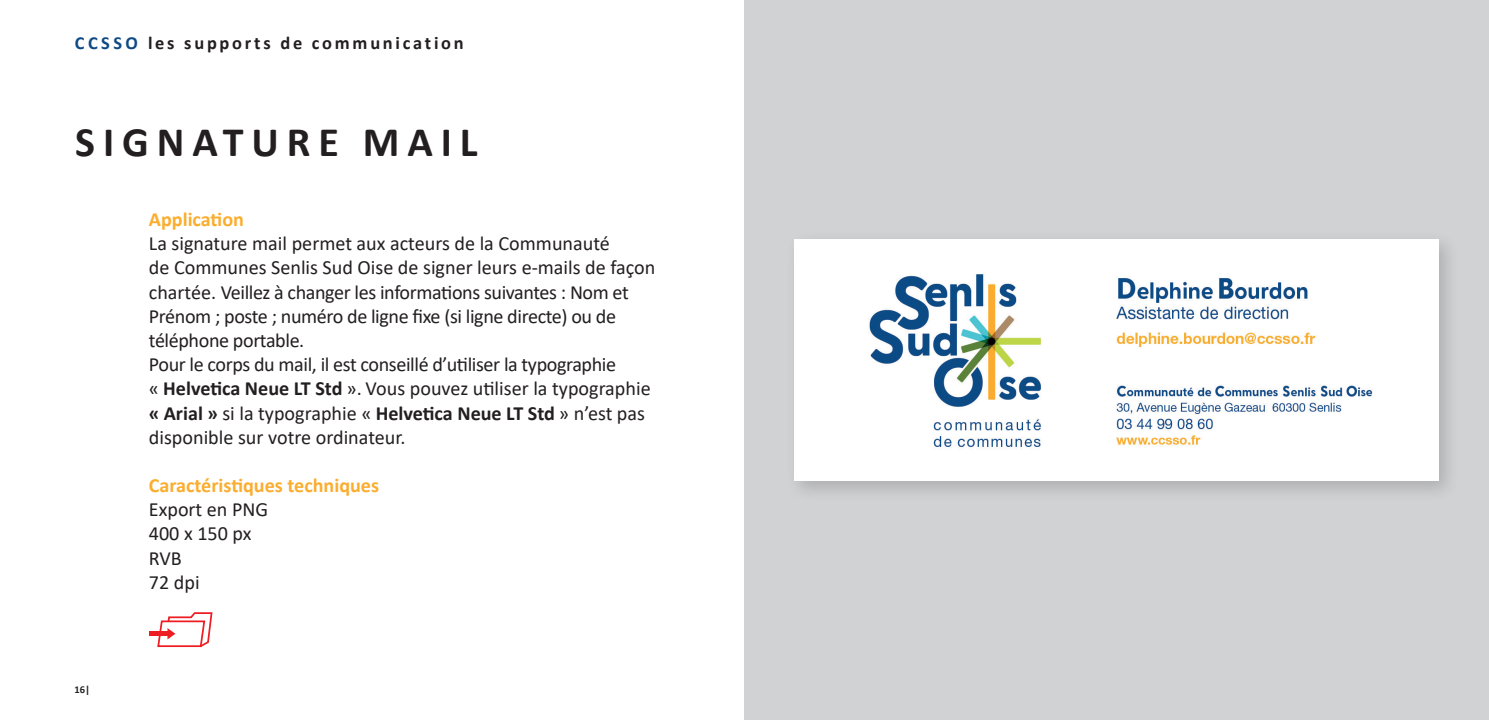
<style>
.page{position:relative;width:1489px;height:720px;background:#fff}
.page>*{position:absolute;margin:0;border:0;box-sizing:border-box;transform-origin:0 0}
.Titre_principal_page{font:700 42px "Calibri";letter-spacing:.19em;color:#231f20}
.Texte_courant{font:20.12px/24.2px "Calibri";letter-spacing:-.01em;color:#231f20}
.Texte_courant-2{font:700 20.12px "Calibri";color:#fbad2e}
.t1{font:700 18.38px "Calibri";letter-spacing:.15em;color:#231f20}
.t2{font:700 10.5px "Calibri";color:#231f20}
.s1{color:#0e4a84}
.s2{font-weight:700}
</style>
<div class="page">
<div style="left:744px;top:0;width:744px;height:719px;background:#d1d2d4"></div>
<hr style="left:149px;top:631px;width:18px;height:4px;background:#ee1d23">
<svg style="left:156px;top:612px;width:57px;height:36px"></svg>
<div style="left:785px;top:230px;width:675px;height:272px;background:#231f20;opacity:.2"></div>
<img style="left:794px;top:239px;width:644px;height:241px">
<p class="t1" style="left:75px;top:29px;width:390px"><span class="s1">CCSSO</span> les supports de communication</p>
<p class="Titre_principal_page" style="left:75px;top:112px;width:404px">SIGNATURE MAIL</p>
<p class="t2" style="left:74px;top:682px;width:17px">16|</p>
<p class="Texte_courant-2" style="left:149px;top:205px;width:97px">Application</p>
<p class="Texte_courant" style="left:149px;top:231px;width:462px">La signature mail permet aux acteurs de la Communauté</p>
<p class="Texte_courant" style="left:149px;top:255px;width:508px">de Communes Senlis Sud Oise de signer leurs e-mails de façon chartée. Veillez à changer les informations suivantes : Nom et Prénom ; poste ; numéro de ligne fixe (si ligne directe) ou de téléphone portable.</p>
<p class="Texte_courant" style="left:149px;top:352px;width:503px">Pour le corps du mail, il est conseillé d’utiliser la typographie<br>« <span class="s2">Helvetica Neue LT Std</span> ». Vous pouvez utiliser la typographie <span class="s2">« Arial »</span> si la typographie « <span class="s2">Helvetica Neue LT Std</span> » n’est pas disponible sur votre ordinateur.</p>
<p class="Texte_courant-2" style="left:149px;top:471px;width:232px">Caractéristiques techniques</p>
<p class="Texte_courant" style="left:149px;top:496px;width:121px">Export en PNG</p>
<p class="Texte_courant" style="left:149px;top:521px;width:104px">400 x 150 px</p>
<p class="Texte_courant" style="left:149px;top:545px;width:35px">RVB</p>
<p class="Texte_courant" style="left:149px;top:569px;width:52px">72 dpi</p>
</div>
